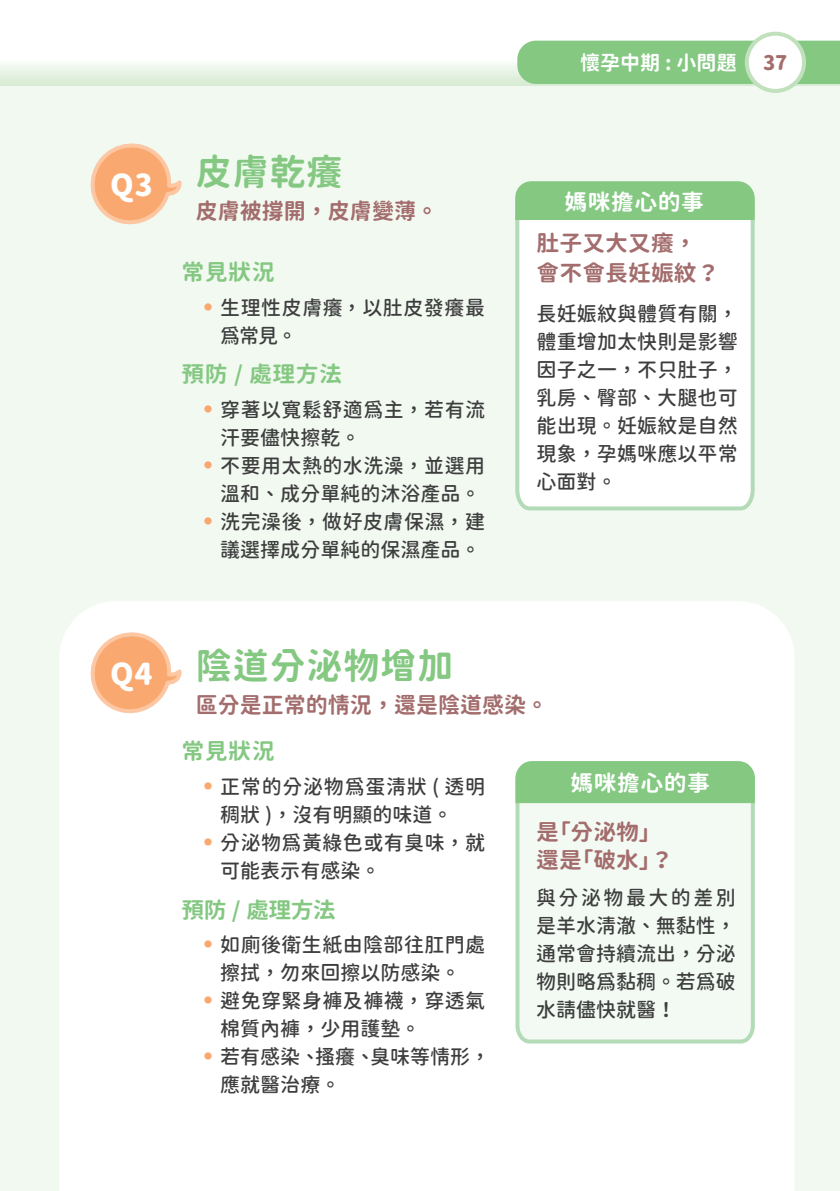
<style>
.page{position:relative;width:840px;height:1191px;background:#fff}
.page>*{position:absolute;margin:0;border:0;box-sizing:border-box;transform-origin:0 0}
.t1{font:36px "Gen Sen Rounded TW B";letter-spacing:.025em;color:#84c882}
.t2{font:30px "Gen Sen Rounded TW H";color:#fff}
.t3{font:22px/30px "Gen Sen Rounded TW B";color:#a46d6d;scale:1.04 1}
.t4{font:22px "Gen Sen Rounded TW B";color:#a46d6d}
.t5{font:22px "Gen Sen Rounded TW B";letter-spacing:.02em;color:#84c882;scale:1.04 1}
.t6{font:22px "Gen Sen Rounded TW B";letter-spacing:.02em;color:#fff;scale:1.04 1}
.t7{font:20px/28px "Gen Sen Rounded TW M";letter-spacing:.005em;color:#3e3e3f}
.t8{font:20px/28px "Gen Sen Rounded TW M";letter-spacing:.035em;color:#3e3e3f}
.t9{font:20px/28px "Gen Sen Rounded TW M";letter-spacing:.025em;color:#3e3e3f}
.t10{font:20px "Gen Sen Rounded TW B";color:#fff}
.t11{font:20px "Gen Sen Rounded TW H";color:#a46d6d}
</style>
<div class="page">
<div style="left:0;top:0;width:839px;height:1191px;background:#f2f9f1"></div>
<svg style="left:0;top:0;width:839px;height:85px"></svg>
<div style="left:59px;top:601px;width:735px;height:590px;background:#fff"></div>
<div style="left:517px;top:41px;width:322px;height:43px;background:#84c882"></div>
<div style="left:746px;top:34px;width:57px;height:57px;background:#fff;border-radius:50%"></div>
<div style="left:744px;top:32px;width:61px;height:61px;border:4px solid #c1e0bc;border-radius:50%"></div>
<div style="left:515px;top:194px;width:240px;height:317px;background:#fff"></div>
<div style="left:515px;top:181px;width:239px;height:39px;background:#84c882"></div>
<svg style="left:513px;top:759px;width:243px;height:286px"></svg>
<div style="left:515px;top:761px;width:239px;height:42px;background:#84c882"></div>
<svg style="left:90px;top:143px;width:92px;height:82px"></svg>
<svg style="left:82px;top:629px;width:101px;height:92px"></svg>
<h2 class="t2" style="left:110px;top:168px;width:44px">Q3</h2>
<h1 class="t1" style="left:196px;top:151px;width:148px">皮膚乾癢</h1>
<p class="t4" style="left:196px;top:199px;width:243px">皮膚被撐開，皮膚變薄。</p>
<p class="t5" style="left:181px;top:260px;width:91px">常見狀況</p>
<p class="t9" style="left:220px;top:293px;width:266px;text-indent:-16px"><sup>●</sup> 生理性皮膚癢，以肚皮發癢最為常見。</p>
<p class="t5" style="left:181px;top:362px;width:156px">預防 / 處理方法</p>
<p class="t7" style="left:220px;top:395px;width:266px;text-indent:-16px"><sup>●</sup> 穿著以寬鬆舒適為主，若有流汗要儘快擦乾。</p>
<p class="t7" style="left:204px;top:451px;width:282px;text-align:center"><sup>●</sup> 不要用太熱的水洗澡，並選用溫和、成分單純的沐浴產品。</p>
<p class="t7" style="left:204px;top:507px;width:282px;text-align:center"><sup>●</sup> 洗完澡後，做好皮膚保濕，建議選擇成分單純的保濕產品。</p>
<p class="t10" style="left:579px;top:51px;width:158px">懷孕中期 : 小問題</p>
<p class="t11" style="left:762px;top:51px;width:26px">37</p>
<p class="t6" style="left:564px;top:190px;width:136px">媽咪擔心的事</p>
<p class="t3" style="left:536px;top:228px;width:177px">肚子又大又癢，會不會長妊娠紋？</p>
<p class="t7" style="left:536px;top:300px;width:203px;text-align:justify">長妊娠紋與體質有關，體重增加太快則是影響因子之一，不只肚子，乳房、臀部、大腿也可能出現。妊娠紋是自然現象，孕媽咪應以平常心面對。</p>
<h2 class="t2" style="left:110px;top:657px;width:44px">Q4</h2>
<h1 class="t1" style="left:196px;top:645px;width:259px">陰道分泌物增加</h1>
<p class="t4" style="left:196px;top:693px;width:353px">區分是正常的情況，還是陰道感染。</p>
<p class="t5" style="left:181px;top:739px;width:91px">常見狀況</p>
<p class="t8" style="left:220px;top:773px;width:266px;text-indent:-16px"><sup>●</sup> 正常的分泌物為蛋清狀 ( 透明稠狀 )，沒有明顯的味道。</p>
<p class="t7" style="left:220px;top:829px;width:266px;text-indent:-16px"><sup>●</sup> 分泌物為黃綠色或有臭味，就可能表示有感染。</p>
<p class="t5" style="left:181px;top:897px;width:150px">預防 / 處理方法</p>
<p class="t7" style="left:204px;top:931px;width:282px;text-align:center"><sup>●</sup> 如廁後衛生紙由陰部往肛門處擦拭，勿來回擦以防感染。</p>
<p class="t7" style="left:220px;top:987px;width:266px;text-indent:-16px"><sup>●</sup> 避免穿緊身褲及褲襪，穿透氣棉質內褲，少用護墊。</p>
<p class="t7" style="left:220px;top:1043px;width:271px;text-indent:-16px"><sup>●</sup> 若有感染、搔癢、臭味等情形，應就醫治療。</p>
<p class="t6" style="left:570px;top:771px;width:136px">媽咪擔心的事</p>
<p class="t3" style="left:536px;top:818px;width:133px;line-height:28px">是「分泌物」還是「破水」？</p>
<p class="t7" style="left:536px;top:883px;width:201px;text-align:justify">與分泌物最大的差別是羊水清澈、無黏性，通常會持續流出，分泌物則略為黏稠。若為破水請儘快就醫！</p>
</div>
